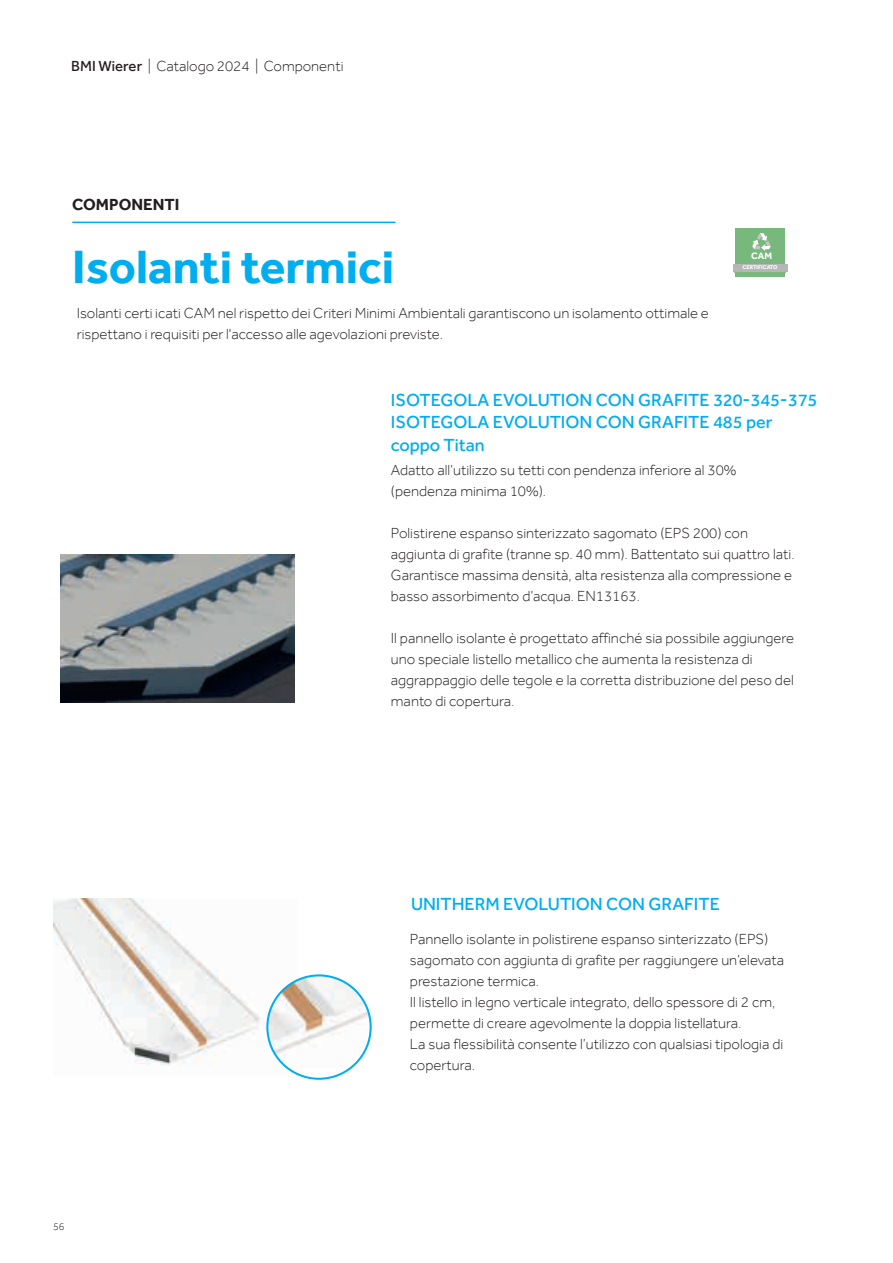
<style>
.page{position:relative;width:893px;height:1263px;background:#fff}
.page>*{position:absolute;margin:0;border:0;box-sizing:border-box;transform-origin:0 0}
.t1{font:700 48px "Effra";color:#00aeef}
.t2{font:500 18px/22.5px "Effra Trial";color:#00aeef}
.t3{font:700 16.5px "Effra";color:#231f20}
.t4{font:300 15px/21px "Effra";color:#231f20}
.t5{font:300 10.5px "Effra";color:#231f20}
.t6{font:700 9.6px "Effra";color:#fff}
.t7{font:700 5.7px "Effra";color:#fff}
.s1{font-family:"Effra Trial";font-weight:500}
</style>
<div class="page">
<div style="left:735px;top:228px;width:50px;height:48px;background:#79b87d"></div>
<img style="left:735px;top:271px;width:50px;height:3px">
<div style="left:733px;top:264px;width:54px;height:7px;background:#b5b7b7"></div>
<svg style="left:752px;top:233px;width:19px;height:18px"></svg>
<hr style="left:72px;top:222px;width:323px;height:1px;background:#00aeef">
<img style="left:53px;top:899px;width:245px;height:177px">
<img style="left:267px;top:975px;width:103px;height:93px">
<div style="left:266px;top:974px;width:106px;height:106px;border:2px solid #00aeef;border-radius:50%"></div>
<img style="left:61px;top:554px;width:233px;height:148px">
<p class="t4" style="left:71px;top:55px;width:274px"><span class="s1">BMI Wierer</span> | Catalogo 2024 | Componenti</p>
<p class="t3" style="left:72px;top:195px;width:109px">COMPONENTI</p>
<h1 class="t1" style="left:72px;top:239px;width:323px">Isolanti termici</h1>
<p class="t4" style="left:77px;top:302px;width:634px">Isolanti certi icati CAM nel rispetto dei Criteri Minimi Ambientali garantiscono un isolamento ottimale e rispettano i requisiti per l'accesso alle agevolazioni previste.</p>
<p class="t6" style="left:751px;top:250px;width:23px">CAM</p>
<p class="t7" style="left:743px;top:264px;width:36px">CERTIFICATO</p>
<p class="t2" style="left:391px;top:390px;width:428px">ISOTEGOLA EVOLUTION CON GRAFITE 320-345-375<br>ISOTEGOLA EVOLUTION CON GRAFITE 485 per coppo Titan</p>
<p class="t4" style="left:391px;top:459px;width:347px">Adatto all’utilizzo su tetti con pendenza inferiore al 30% (pendenza minima 10%).</p>
<p class="t4" style="left:391px;top:522px;width:405px">Polistirene espanso sinterizzato sagomato (EPS 200) con aggiunta di grafite (tranne sp. 40 mm). Battentato sui quattro lati.<br>Garantisce massima densità, alta resistenza alla compressione e basso assorbimento d’acqua. EN13163.</p>
<p class="t4" style="left:391px;top:627px;width:405px">Il pannello isolante è progettato affinché sia possibile aggiungere uno speciale listello metallico che aumenta la resistenza di aggrappaggio delle tegole e la corretta distribuzione del peso del manto di copertura.</p>
<p class="t5" style="left:53px;top:1220px;width:13px">56</p>
<p class="t2" style="left:411px;top:894px;width:310px">UNITHERM EVOLUTION CON GRAFITE</p>
<p class="t4" style="left:410px;top:928px;width:376px">Pannello isolante in polistirene espanso sinterizzato (EPS) sagomato con aggiunta di grafite per raggiungere un’elevata prestazione termica.<br>Il listello in legno verticale integrato, dello spessore di 2 cm, permette di creare agevolmente la doppia listellatura.<br>La sua flessibilità consente l’utilizzo con qualsiasi tipologia di copertura.</p>
</div>
